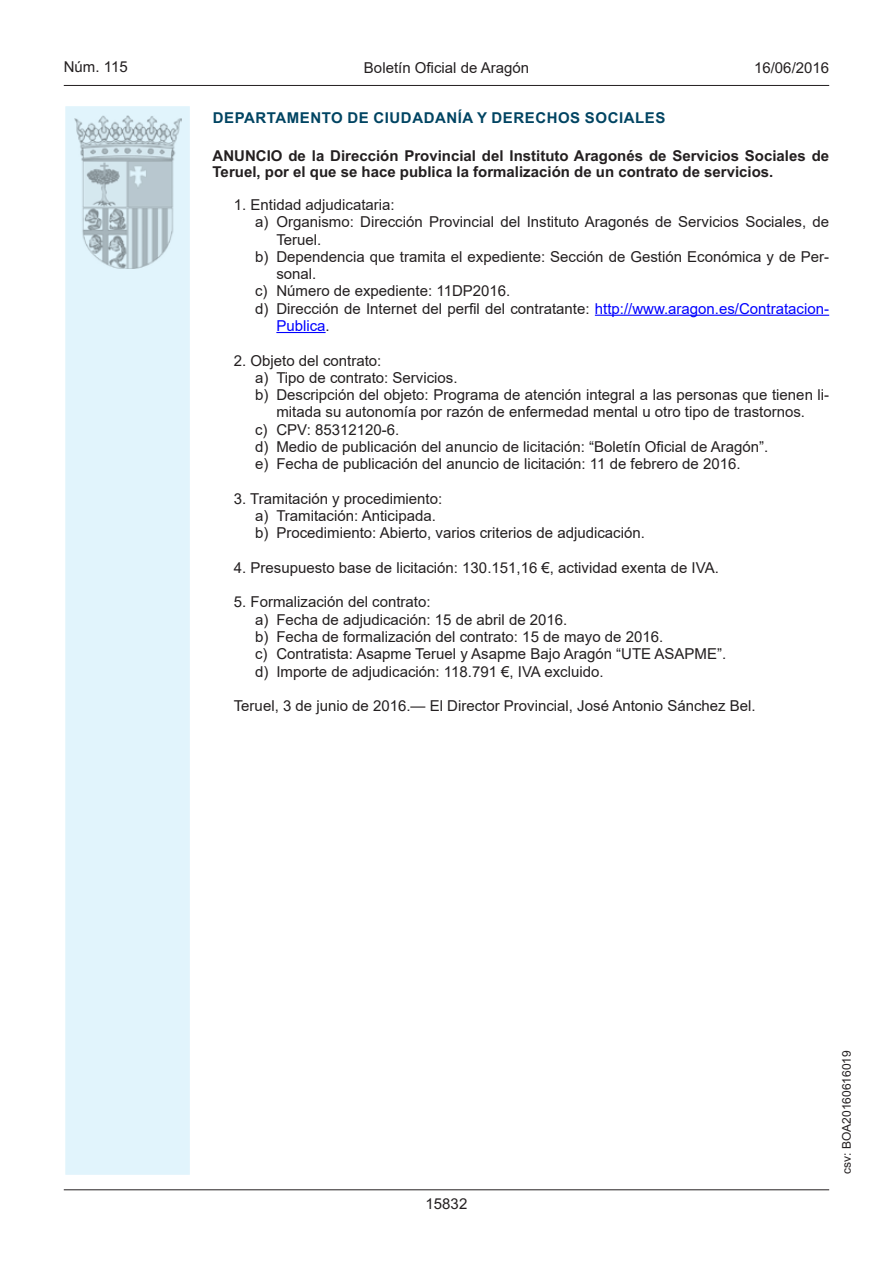
<style>
.page{position:relative;width:893px;height:1263px;background:#fff}
.page>*{position:absolute;margin:0;border:0;box-sizing:border-box;transform-origin:0 0}
.t1{font:15px/17.2px "Arial";color:#231f20}
.t2{font:700 15px/16.5px "Arial";color:#231f20}
.t3{font:700 15px "Arial";letter-spacing:.035em;color:#004462}
.t4{font:15px "Arial MT2";color:#231f20}
.t5{font:15px "Arial";color:#00f}
.t6{font:12px "Arial MT2";color:#231f20}
.s1{font-family:"Arial MT2"}
.s2{color:#00f}
.s3{font-family:"Arial MT2";color:#00f}
.s4{font-family:"Arial MT2";color:#231f20}
</style>
<div class="page">
<hr style="left:64px;top:85px;width:765px;height:1px;background:#231f20">
<div style="left:64px;top:105px;width:127px;height:1071px;background:#e1f4fc;border:2px solid #fff"></div>
<img style="left:75px;top:115px;width:106px;height:153px">
<hr style="left:64px;top:1189px;width:765px;height:1px;background:#231f20">
<hr style="left:595px;top:315px;width:234px;height:1px;background:#00f">
<hr style="left:276px;top:332px;width:50px;height:1px;background:#00f">
<p class="t4" style="left:64px;top:57px;width:65px">Núm. 115</p>
<p class="t1" style="left:364px;top:59px;width:167px">Boletín Oficial de Aragón</p>
<p class="t4" style="left:754px;top:57px;width:77px">16/06/2016</p>
<p class="t3" style="left:213px;top:107px;width:454px">DEPARTAMENTO DE CIUDADANÍA Y DERECHOS SOCIALES</p>
<p class="t2" style="left:213px;top:147px;width:618px">ANUNCIO de la Dirección Provincial del Instituto Aragonés de Servicios Sociales de<br>Teruel, por el que se hace publica la formalización de un contrato de servicios.</p>
<p class="t1" style="left:234px;top:196px;width:162px">1. Entidad adjudicataria:</p>
<p class="t1" style="left:255px;top:213px;width:576px">a) Organismo: Dirección Provincial del Instituto Aragonés de Servicios Sociales, de</p>
<p class="t1" style="left:276px;top:231px;width:47px">Teruel.</p>
<p class="t1" style="left:255px;top:248px;width:576px">b) Dependencia que tramita el expediente: Sección de Gestión Económica y de Per<span class="s1">-</span></p>
<p class="t1" style="left:276px;top:265px;width:42px">sonal.</p>
<p class="t1" style="left:255px;top:282px;width:257px">c) Número de expediente: 11DP2016.</p>
<p class="t1" style="left:255px;top:300px;width:576px">d) Dirección de Internet del perfil del contratante: <span class="s2">http://www.aragon.es/Contratacion</span><span class="s3">-</span></p>
<p class="t5" style="left:276px;top:315px;width:55px">Publica<span class="s4">.</span></p>
<p class="t1" style="left:234px;top:351px;width:149px">2. Objeto del contrato:</p>
<p class="t1" style="left:255px;top:369px;width:204px">a) Tipo de contrato: Servicios.</p>
<p class="t1" style="left:255px;top:386px;width:576px">b) Descripción del objeto: Programa de atención integral a las personas que tienen li<span class="s1">-</span></p>
<p class="t1" style="left:276px;top:403px;width:530px">mitada su autonomía por razón de enfermedad mental u otro tipo de trastornos.</p>
<p class="t1" style="left:255px;top:421px;width:146px">c) CPV: 85312120-6.</p>
<p class="t1" style="left:255px;top:438px;width:515px">d) Medio de publicación del anuncio de licitación: “Boletín Oficial de Aragón”.</p>
<p class="t1" style="left:255px;top:455px;width:487px">e) Fecha de publicación del anuncio de licitación: 11 de febrero de 2016.</p>
<p class="t1" style="left:255px;top:490px;width:391px;text-indent:-21px">3. Tramitación y procedimiento:<br>a) Tramitación: Anticipada.<br>b) Procedimiento: Abierto, varios criterios de adjudicación.</p>
<p class="t1" style="left:234px;top:559px;width:487px">4. Presupuesto base de licitación: 130.151,16 €, actividad exenta de IVA.</p>
<p class="t1" style="left:255px;top:593px;width:473px;text-indent:-21px">5. Formalización del contrato:<br>a) Fecha de adjudicación: 15 de abril de 2016.<br>b) Fecha de formalización del contrato: 15 de mayo de 2016.<br>c) Contratista: Asapme Teruel y Asapme Bajo Aragón “UTE ASAPME”. d) Importe de adjudicación: 118.791 €, IVA excluido.</p>
<p class="t1" style="left:234px;top:697px;width:523px">Teruel, 3 de junio de 2016.— El Director Provincial, José Antonio Sánchez Bel.</p>
<p class="t4" style="left:426px;top:1193px;width:43px">15832</p>
<p class="t6" style="left:838px;top:1174px;width:125px;rotate:-90deg">csv: BOA20160616019</p>
</div>
